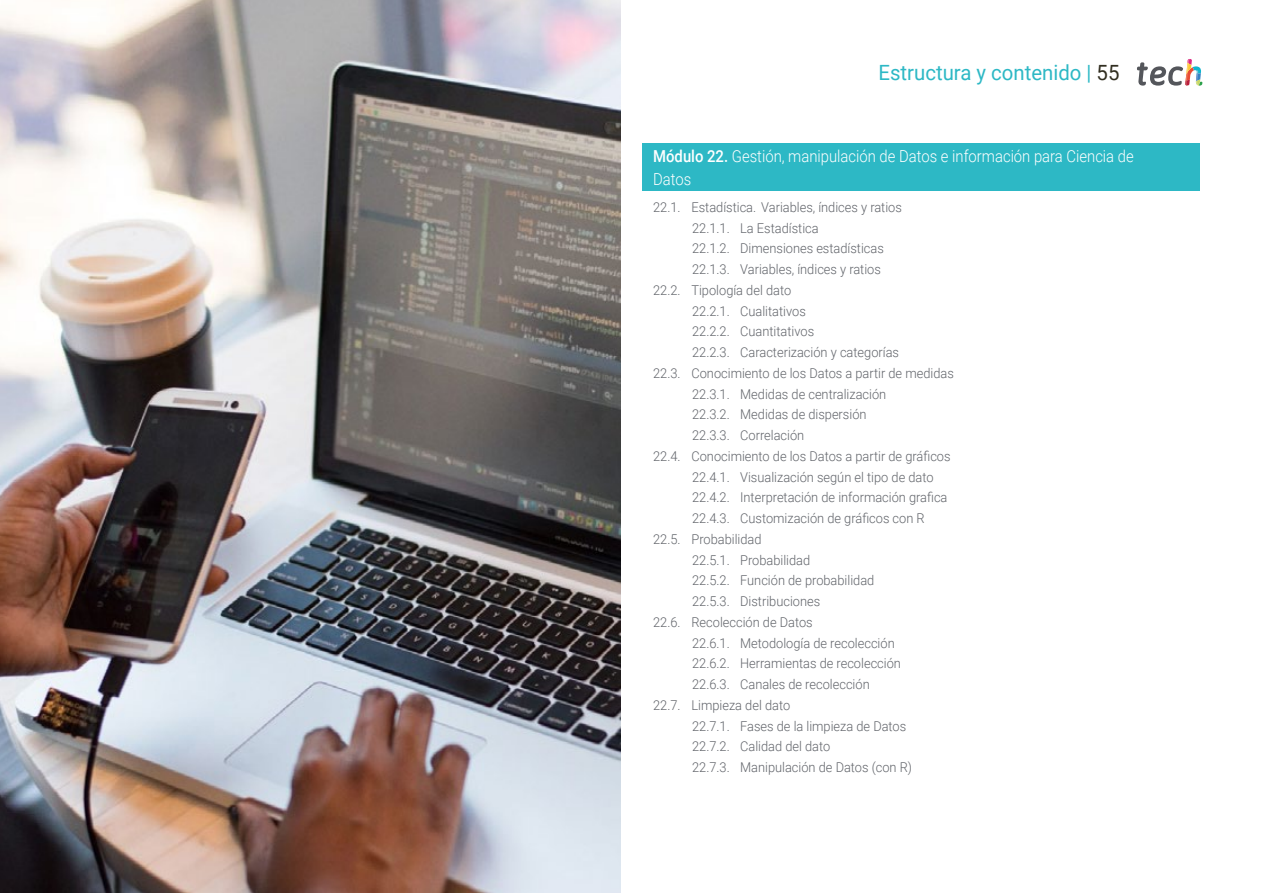
<style>
.page{position:relative;width:1263px;height:893px;background:#fff}
.page>*{position:absolute;margin:0;border:0;box-sizing:border-box;transform-origin:0 0}
.t1{font:21px "Roboto";color:#2db8c5}
.t2{font:300 16.5px/22.5px "Roboto";color:#fff;scale:.9 1}
.t3{font:300 13.5px "Roboto";color:#61646a;scale:.95 1}
.s1{color:#312e20}
.s2{font-weight:500}
</style>
<div class="page">
<svg style="left:1137px;top:59px;width:65px;height:27px"></svg>
<div style="left:642px;top:144px;width:557px;height:47px;background:#2db8c5"></div>
<img style="left:0;top:0;width:621px;height:893px">
<h1 class="t1" style="left:878px;top:57px;width:242px">Estructura y contenido | <span class="s1">55</span></h1>
<p class="t2" style="left:653px;top:145px;width:535px"><span class="s2">Módulo 22.</span> Gestión, manipulación de Datos e información para Ciencia de<br>Datos</p>
<p class="t3" style="left:653px;top:198px;width:263px">22.1. Estadística. Variables, índices y ratios</p>
<p class="t3" style="left:692px;top:218px;width:135px">22.1.1. La Estadística</p>
<p class="t3" style="left:692px;top:239px;width:203px">22.1.2. Dimensiones estadísticas</p>
<p class="t3" style="left:692px;top:260px;width:200px">22.1.3. Variables, índices y ratios</p>
<p class="t3" style="left:653px;top:281px;width:147px">22.2. Tipología del dato</p>
<p class="t3" style="left:692px;top:301px;width:121px">22.2.1. Cualitativos</p>
<p class="t3" style="left:692px;top:322px;width:130px">22.2.2. Cuantitativos</p>
<p class="t3" style="left:692px;top:343px;width:219px">22.2.3. Caracterización y categorías</p>
<p class="t3" style="left:653px;top:364px;width:318px">22.3. Conocimiento de los Datos a partir de medidas</p>
<p class="t3" style="left:692px;top:384px;width:206px">22.3.1. Medidas de centralización</p>
<p class="t3" style="left:692px;top:405px;width:185px">22.3.2. Medidas de dispersión</p>
<p class="t3" style="left:692px;top:426px;width:119px">22.3.3. Correlación</p>
<p class="t3" style="left:653px;top:447px;width:315px">22.4. Conocimiento de los Datos a partir de gráficos</p>
<p class="t3" style="left:692px;top:467px;width:256px">22.4.1. Visualización según el tipo de dato</p>
<p class="t3" style="left:692px;top:488px;width:270px">22.4.2. Interpretación de información grafica</p>
<p class="t3" style="left:692px;top:509px;width:246px">22.4.3. Customización de gráficos con R</p>
<p class="t3" style="left:653px;top:530px;width:116px">22.5. Probabilidad</p>
<p class="t3" style="left:692px;top:550px;width:126px">22.5.1. Probabilidad</p>
<p class="t3" style="left:692px;top:571px;width:193px">22.5.2. Función de probabilidad</p>
<p class="t3" style="left:692px;top:592px;width:136px">22.5.3. Distribuciones</p>
<p class="t3" style="left:653px;top:613px;width:169px">22.6. Recolección de Datos</p>
<p class="t3" style="left:692px;top:633px;width:215px">22.6.1. Metodología de recolección</p>
<p class="t3" style="left:692px;top:654px;width:221px">22.6.2. Herramientas de recolección</p>
<p class="t3" style="left:692px;top:675px;width:188px">22.6.3. Canales de recolección</p>
<p class="t3" style="left:653px;top:696px;width:146px">22.7. Limpieza del dato</p>
<p class="t3" style="left:692px;top:716px;width:227px">22.7.1. Fases de la limpieza de Datos</p>
<p class="t3" style="left:692px;top:737px;width:147px">22.7.2. Calidad del dato</p>
<p class="t3" style="left:692px;top:758px;width:233px">22.7.3. Manipulación de Datos (con R)</p>
</div>
